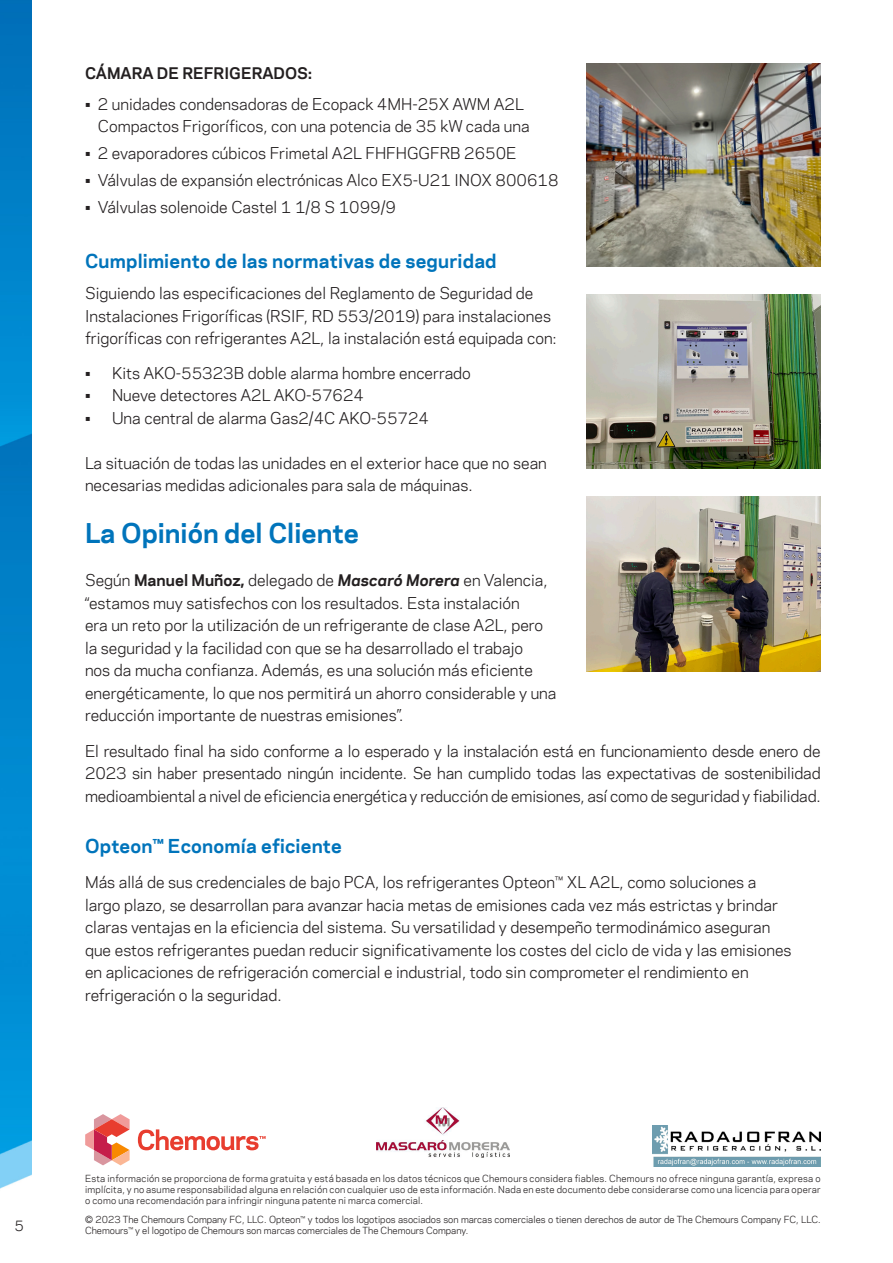
<style>
.page{position:relative;width:893px;height:1263px;background:#fff}
.page>*{position:absolute;margin:0;border:0;box-sizing:border-box;transform-origin:0 0}
.t1{font:700 25.5px "Chemours Sans";color:#0074bb}
.t2{font:700 18px "Chemours Sans";letter-spacing:.01em;color:#0074bb}
.Text{font:15px/22.5px "Chemours Sans";color:#231f20}
.Text-2{font:700 15px "Chemours Sans";color:#231f20}
.Page_number{font:13.5px "Chemours Sans";color:#231f20}
.Disclaimer{font:9px/10.8px "Chemours Sans";color:#231f20;text-align:justify}
.s1{font-weight:700}
.s2{font-weight:700;font-style:italic}
</style>
<div class="page">
<img style="left:0;top:0;width:32px;height:1189px">
<svg style="left:85px;top:1114px;width:45px;height:51px"></svg>
<svg style="left:138px;top:1129px;width:128px;height:21px"></svg>
<img style="left:377px;top:1108px;width:133px;height:49px">
<img style="left:653px;top:1126px;width:168px;height:40px">
<img style="left:587px;top:64px;width:234px;height:202px">
<img style="left:587px;top:295px;width:234px;height:174px">
<img style="left:587px;top:496px;width:234px;height:175px">
<p class="Text-2" style="left:85px;top:62px;width:228px">CÁMARA DE REFRIGERADOS:</p>
<p class="Text" style="left:98px;top:92px;width:433px;text-indent:-13px">• 2 unidades condensadoras de Ecopack 4MH-25X AWM A2L<br>Compactos Frigoríficos, con una potencia de 35 kW cada una</p>
<p class="Text" style="left:85px;top:141px;width:433px">• 2 evaporadores cúbicos Frimetal A2L FHFHGGFRB 2650E</p>
<p class="Text" style="left:85px;top:168px;width:475px">• Válvulas de expansión electrónicas Alco EX5-U21 INOX 800618</p>
<p class="Text" style="left:85px;top:195px;width:312px">• Válvulas solenoide Castel 1 1/8 S 1099/9</p>
<p class="t2" style="left:85px;top:248px;width:413px">Cumplimiento de las normativas de seguridad</p>
<p class="Text" style="left:85px;top:281px;width:473px">Siguiendo las especificaciones del Reglamento de Seguridad de<br>Instalaciones Frigoríficas (RSIF, RD 553/2019) para instalaciones frigoríficas con refrigerantes A2L, la instalación está equipada con:</p>
<p class="Text" style="left:85px;top:361px;width:387px">• Kits AKO-55323B doble alarma hombre encerrado</p>
<p class="Text" style="left:85px;top:383px;width:281px">• Nueve detectores A2L AKO-57624</p>
<p class="Text" style="left:85px;top:406px;width:346px">• Una central de alarma Gas2/4C AKO-55724</p>
<p class="Text" style="left:85px;top:451px;width:463px">La situación de todas las unidades en el exterior hace que no sean necesarias medidas adicionales para sala de máquinas.</p>
<p class="t1" style="left:85px;top:513px;width:275px">La Opinión del Cliente</p>
<p class="Text" style="left:85px;top:568px;width:473px">Según <span class="s1">Manuel Muñoz,</span> delegado de <span class="s2">Mascaró Morera</span> en Valencia, “estamos muy satisfechos con los resultados. Esta instalación<br>era un reto por la utilización de un refrigerante de clase A2L, pero la seguridad y la facilidad con que se ha desarrollado el trabajo<br>nos da mucha confianza. Además, es una solución más eficiente energéticamente, lo que nos permitirá un ahorro considerable y una reducción importante de nuestras emisiones”.</p>
<p class="Text" style="left:85px;top:739px;width:737px;text-align:justify">El resultado final ha sido conforme a lo esperado y la instalación está en funcionamiento desde enero de 2023 sin haber presentado ningún incidente. Se han cumplido todas las expectativas de sostenibilidad medioambiental a nivel de eficiencia energética y reducción de emisiones, así como de seguridad y fiabilidad.</p>
<p class="t2" style="left:85px;top:832px;width:258px">Opteon™ Economía eficiente</p>
<p class="Text" style="left:85px;top:871px;width:708px">Más allá de sus credenciales de bajo PCA, los refrigerantes Opteon™ XL A2L, como soluciones a largo plazo, se desarrollan para avanzar hacia metas de emisiones cada vez más estrictas y brindar claras ventajas en la eficiencia del sistema. Su versatilidad y desempeño termodinámico aseguran que estos refrigerantes puedan reducir significativamente los costes del ciclo de vida y las emisiones en aplicaciones de refrigeración comercial e industrial, todo sin comprometer el rendimiento en refrigeración o la seguridad.</p>
<p class="Page_number" style="left:14px;top:1215px;width:11px">5</p>
<p class="Disclaimer" style="left:85px;top:1173px;width:737px">Esta información se proporciona de forma gratuita y está basada en los datos técnicos que Chemours considera fiables. Chemours no ofrece ninguna garantía, expresa o implícita, y no asume responsabilidad alguna en relación con cualquier uso de esta información. Nada en este documento debe considerarse como una licencia para operar o como una recomendación para infringir ninguna patente ni marca comercial.</p>
<p class="Disclaimer" style="left:85px;top:1214px;width:737px">© 2023 The Chemours Company FC, LLC. Opteon™ y todos los logotipos asociados son marcas comerciales o tienen derechos de autor de The Chemours Company FC, LLC.<br>Chemours™ y el logotipo de Chemours son marcas comerciales de The Chemours Company.</p>
</div>
